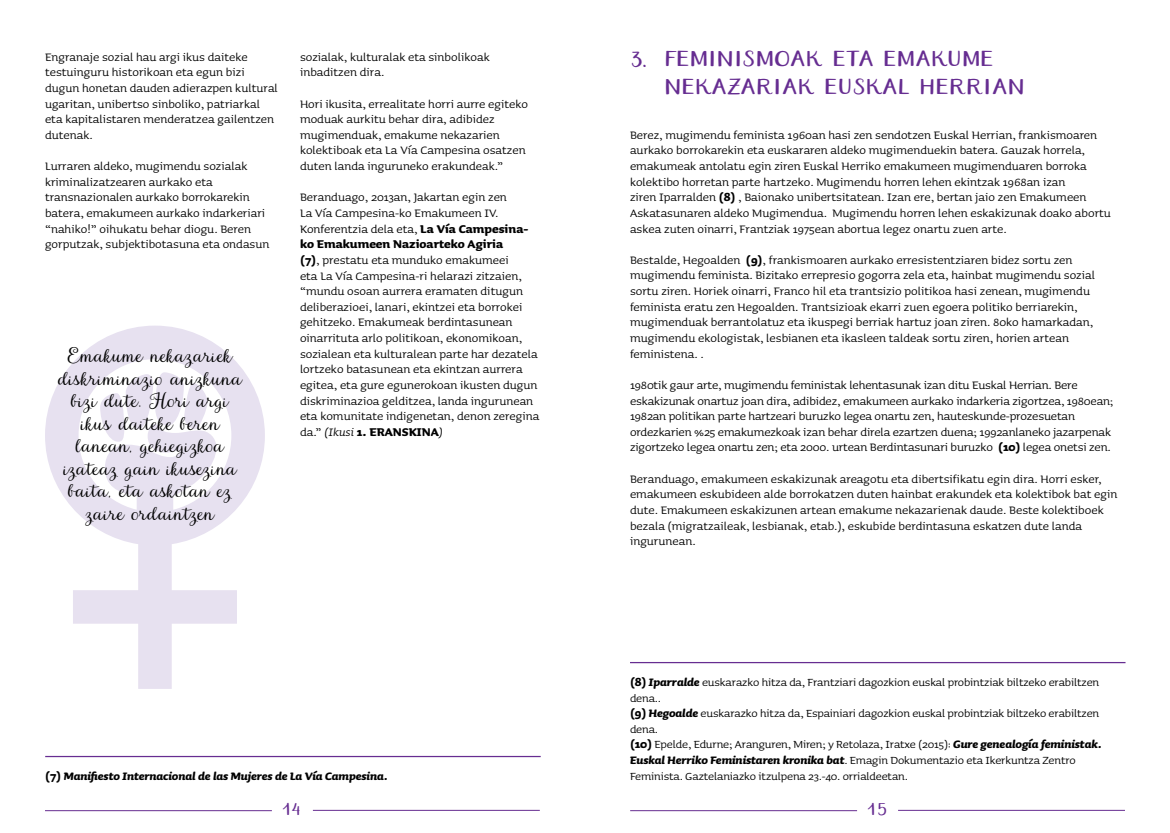
<style>
.page{position:relative;width:1170px;height:833px;background:#fff}
.page>*{position:absolute;margin:0;border:0;box-sizing:border-box;transform-origin:0 0}
.t1{font:26.25px/27.5px "Ariadne Sans";color:#662d91}
.t2{font:25px/22.5px "Ariadne Script";color:#000;text-align:center}
.t3{font:20px "Ariadne Sans";color:#662d91}
.t4{font:14.38px/15.6px "Sauna";color:#000}
.t5{font:13.75px/15.6px "Sauna";letter-spacing:-.01em;color:#000}
.t6{font:italic 700 13.75px "Sauna";letter-spacing:-.01em;color:#000}
.s1{font-weight:700}
.s2{font-style:italic}
.s3{font-style:normal;font-size:14.38px}
.s4{font-weight:700;font-size:14.38px}
.s5{font-weight:700;font-style:italic}
</style>
<div class="page">
<hr style="left:45px;top:756px;width:495px;height:1px;background:#662d91">
<hr style="left:630px;top:662px;width:495px;height:1px;background:#662d91">
<svg style="left:45px;top:325px;width:220px;height:364px"></svg>
<hr style="left:45px;top:810px;width:227px;height:1px;background:#662d91">
<hr style="left:313px;top:810px;width:226px;height:1px;background:#662d91">
<hr style="left:630px;top:810px;width:227px;height:1px;background:#662d91">
<hr style="left:898px;top:810px;width:226px;height:1px;background:#662d91">
<p class="t4" style="left:45px;top:49px;width:234px">Engranaje sozial hau argi ikus daiteke testuinguru historikoan eta egun bizi dugun honetan dauden adierazpen kultural ugaritan, unibertso sinboliko, patriarkal eta kapitalistaren menderatzea gailentzen dutenak.</p>
<p class="t4" style="left:45px;top:158px;width:226px">Lurraren aldeko, mugimendu sozialak kriminalizatzearen aurkako eta transnazionalen aurkako borrokarekin batera, emakumeen aurkako indarkeriari “nahiko!” oihukatu behar diogu. Beren gorputzak, subjektibotasuna eta ondasun</p>
<h2 class="t2" style="left:58px;top:346px;width:185px">Emakume nekazariek diskriminazio anizkuna bizi dute. Hori argi ikus daiteke beren lanean, gehiegizkoa izateaz gain ikusezina baita, eta askotan ez zaire ordaintzen</h2>
<p class="t4" style="left:300px;top:49px;width:191px">sozialak, kulturalak eta sinbolikoak inbaditzen dira.</p>
<p class="t4" style="left:300px;top:96px;width:229px">Hori ikusita, errealitate horri aurre egiteko moduak aurkitu behar dira, adibidez mugimenduak, emakume nekazarien kolektiboak eta La Vía Campesina osatzen duten landa inguruneko erakundeak.”</p>
<p class="t4" style="left:300px;top:190px;width:241px">Beranduago, 2013an, Jakartan egin zen<br>La Vía Campesina-ko Emakumeen IV.<br>Konferentzia dela eta, <span class="s1">La Vía Campesina&shy;ko Emakumeen Nazioarteko Agiria<br>(7)</span>, prestatu eta munduko emakumeei<br>eta La Vía Campesina-ri helarazi zitzaien, “mundu osoan aurrera eramaten ditugun deliberazioei, lanari, ekintzei eta borrokei gehitzeko. Emakumeak berdintasunean oinarrituta arlo politikoan, ekonomikoan, sozialean eta kulturalean parte har dezatela lortzeko batasunean eta ekintzan aurrera egitea, eta gure egunerokoan ikusten dugun diskriminazioa gelditzea, landa ingurunean eta komunitate indigenetan, denon zeregina da.” <span class="s2">(Ikusi</span> <span class="s1">1. ERANSKINA</span><span class="s2">)</span></p>
<p class="t6" style="left:45px;top:768px;width:344px"><span class="s3">(7)</span> Manifiesto Internacional de las Mujeres de La Vía Campesina.</p>
<h1 class="t1" style="left:664px;top:46px;width:362px;text-indent:-34px">3. FEMINISMOAK ETA EMAKUME<br>NEKAZARIAK EUSKAL HERRIAN</h1>
<p class="t4" style="left:630px;top:127px;width:482px">Berez, mugimendu feminista 1960an hasi zen sendotzen Euskal Herrian, frankismoaren aurkako borrokarekin eta euskararen aldeko mugimenduekin batera. Gauzak horrela, emakumeak antolatu egin ziren Euskal Herriko emakumeen mugimenduaren borroka kolektibo horretan parte hartzeko. Mugimendu horren lehen ekintzak 1968an izan<br>ziren Iparralden <span class="s1">(8)</span> , Baionako unibertsitatean. Izan ere, bertan jaio zen Emakumeen Askatasunaren aldeko Mugimendua. Mugimendu horren lehen eskakizunak doako abortu askea zuten oinarri, Frantziak 1975ean abortua legez onartu zuen arte.</p>
<p class="t4" style="left:630px;top:252px;width:466px">Bestalde, Hegoalden <span class="s1">(9)</span>, frankismoaren aurkako erresistentziaren bidez sortu zen mugimendu feminista. Bizitako errepresio gogorra zela eta, hainbat mugimendu sozial sortu ziren. Horiek oinarri, Franco hil eta trantsizio politikoa hasi zenean, mugimendu feminista eratu zen Hegoalden. Trantsizioak ekarri zuen egoera politiko berriarekin, mugimenduak berrantolatuz eta ikuspegi berriak hartuz joan ziren. 80ko hamarkadan, mugimendu ekologistak, lesbianen eta ikasleen taldeak sortu ziren, horien artean feministena. .</p>
<p class="t4" style="left:630px;top:377px;width:485px">1980tik gaur arte, mugimendu feministak lehentasunak izan ditu Euskal Herrian. Bere eskakizunak onartuz joan dira, adibidez, emakumeen aurkako indarkeria zigortzea, 1980ean; 1982an politikan parte hartzeari buruzko legea onartu zen, hauteskunde-prozesuetan ordezkarien %25 emakumezkoak izan behar direla ezartzen duena; 1992anlaneko jazarpenak zigortzeko legea onartu zen; eta 2000. urtean Berdintasunari buruzko <span class="s1">(10)</span> legea onetsi zen.</p>
<p class="t4" style="left:630px;top:471px;width:489px">Beranduago, emakumeen eskakizunak areagotu eta dibertsifikatu egin dira. Horri esker, emakumeen eskubideen alde borrokatzen duten hainbat erakundek eta kolektibok bat egin dute. Emakumeen eskakizunen artean emakume nekazarienak daude. Beste kolektiboek bezala (migratzaileak, lesbianak, etab.), eskubide berdintasuna eskatzen dute landa ingurunean.</p>
<p class="t5" style="left:630px;top:674px;width:473px"><span class="s4">(8)</span> <span class="s5">Iparralde</span> euskarazko hitza da, Frantziari dagozkion euskal probintziak biltzeko erabiltzen dena..<br><span class="s4">(9)</span> <span class="s5">Hegoalde</span> euskarazko hitza da, Espainiari dagozkion euskal probintziak biltzeko erabiltzen dena.<br><span class="s4">(10)</span> Epelde, Edurne; Aranguren, Miren; y Retolaza, Iratxe (2015): <span class="s5">Gure genealogía feministak.<br>Euskal Herriko Feministaren kronika bat</span>. Emagin Dokumentazio eta Ikerkuntza Zentro Feminista. Gaztelaniazko itzulpena 23.-40. orrialdeetan.</p>
<h3 class="t3" style="left:282px;top:797px;width:21px">14</h3>
<h3 class="t3" style="left:867px;top:797px;width:21px">15</h3>
</div>
